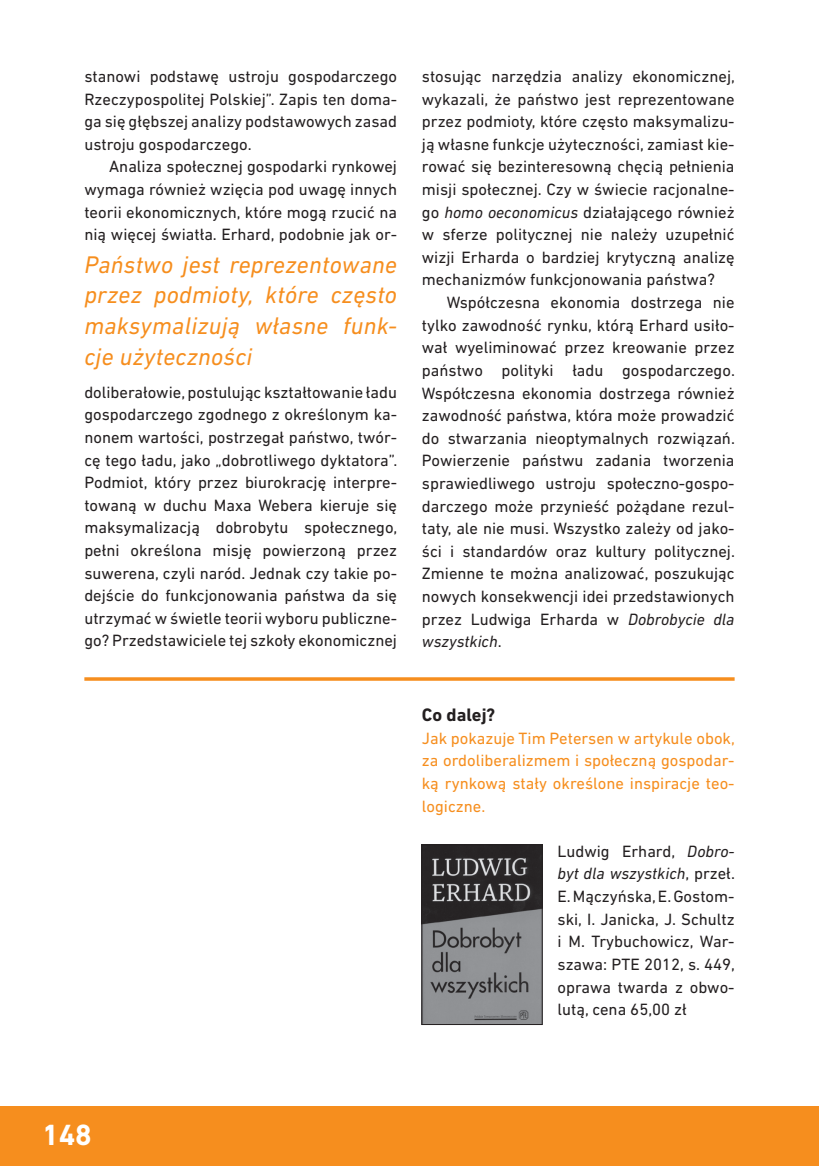
<style>
.page{position:relative;width:819px;height:1166px;background:#fff}
.page>*{position:absolute;margin:0;border:0;box-sizing:border-box;transform-origin:0 0}
.t1{font:700 29.75px "DIN Next LT Pro";color:#fff}
.t2{font:italic 24.5px/30.6px "DIN Next LT Pro";letter-spacing:.01em;color:#f68e1e;text-align:justify}
.t3{font:700 18.38px "DIN Next LT Pro";color:#231f20}
.t4{font:16.62px/22.6px "DIN Next LT Pro";color:#231f20;text-align:justify}
.t5{font:16.62px/22.6px "DIN Next LT Pro";color:#f68e1e;text-align:justify}
.s1{font-style:italic}
</style>
<div class="page">
<div style="left:0;top:1106px;width:819px;height:60px;background:#f68e1e"></div>
<svg style="left:84px;top:677px;width:650px;height:4px;background:#f79b39"></svg>
<img style="left:423px;top:846px;width:117px;height:177px">
<div style="left:421px;top:844px;width:121px;height:181px;border:1px solid #231f20"></div>
<p class="t4" style="left:84px;top:65px;width:314px">stanowi podstawę ustroju gospodarczego Rzeczypospolitej Polskiej”. Zapis ten doma&shy;ga się głębszej analizy podstawowych zasad ustroju gospodarczego.</p>
<p class="t4" style="left:84px;top:155px;width:314px;text-indent:25px">Analiza społecznej gospodarki rynkowej wymaga również wzięcia pod uwagę innych teorii ekonomicznych, które mogą rzucić na nią więcej światła. Erhard, podobnie jak or-</p>
<h2 class="t2" style="left:84px;top:249px;width:314px">Państwo jest reprezentowane przez podmioty, które często maksymalizują własne funk&shy;cje użyteczności</h2>
<p class="t4" style="left:84px;top:380px;width:314px">doliberałowie, postulując kształtowanie ładu gospodarczego zgodnego z określonym ka&shy;nonem wartości, postrzegał państwo, twór&shy;cę tego ładu, jako „dobrotliwego dyktatora”.<br>Podmiot, który przez biurokrację interpre&shy;towaną w duchu Maxa Webera kieruje się maksymalizacją dobrobytu społecznego, pełni określona misję powierzoną przez suwerena, czyli naród. Jednak czy takie po&shy;dejście do funkcjonowania państwa da się utrzymać w świetle teorii wyboru publiczne&shy;go? Przedstawiciele tej szkoły ekonomicznej</p>
<p class="t4" style="left:422px;top:65px;width:314px">stosując narzędzia analizy ekonomicznej, wykazali, że państwo jest reprezentowane przez podmioty, które często maksymalizu&shy;ją własne funkcje użyteczności, zamiast kie&shy;rować się bezinteresowną chęcią pełnienia misji społecznej. Czy w świecie racjonalne&shy;go <span class="s1">homo oeconomicus</span> działającego również w sferze politycznej nie należy uzupełnić wizji Erharda o bardziej krytyczną analizę mechanizmów funkcjonowania państwa?</p>
<p class="t4" style="left:422px;top:291px;width:314px;text-indent:25px">Współczesna ekonomia dostrzega nie tylko zawodność rynku, którą Erhard usiło&shy;wał wyeliminować przez kreowanie przez państwo polityki ładu gospodarczego.<br>Współczesna ekonomia dostrzega również zawodność państwa, która może prowadzić do stwarzania nieoptymalnych rozwiązań.<br>Powierzenie państwu zadania tworzenia sprawiedliwego ustroju społeczno-gospo&shy;darczego może przynieść pożądane rezul&shy;taty, ale nie musi. Wszystko zależy od jako&shy;ści i standardów oraz kultury politycznej.<br>Zmienne te można analizować, poszukując nowych konsekwencji idei przedstawionych przez Ludwiga Erharda w <span class="s1">Dobrobycie dla wszystkich</span>.</p>
<p class="t3" style="left:422px;top:704px;width:75px">Co dalej?</p>
<p class="t5" style="left:422px;top:726px;width:314px">Jak pokazuje Tim Petersen w artykule obok, za ordoliberalizmem i społeczną gospodar&shy;ką rynkową stały określone inspiracje teo&shy;logiczne.</p>
<p class="t4" style="left:557px;top:840px;width:179px">Ludwig Erhard, <span class="s1">Dobro&shy;byt dla wszystkich</span>, przeł.<br>E. Mączyńska, E. Gostom&shy;ski, I. Janicka, J. Schultz i M. Trybuchowicz, War&shy;szawa: PTE 2012, s. 449, oprawa twarda z obwo&shy;lutą, cena 65,00 zł</p>
<h1 class="t1" style="left:42px;top:1118px;width:51px">148</h1>
</div>
